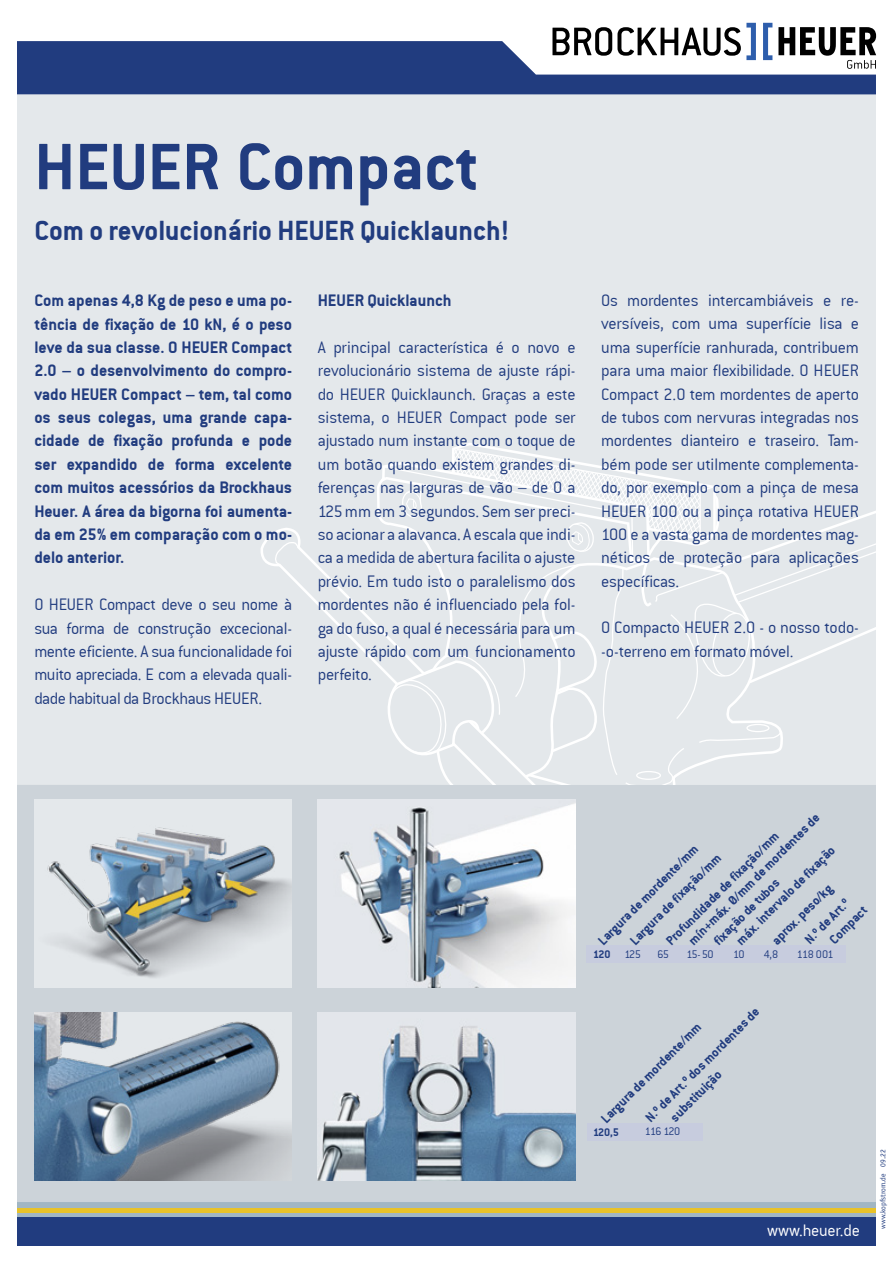
<style>
.page{position:relative;width:893px;height:1263px;background:#fff}
.page>*{position:absolute;margin:0;border:0;box-sizing:border-box;transform-origin:0 0}
.t1{font:72px "Conduit ITCTT Bold";color:#213c7f}
.t2{font:30px "Conduit ITCTT Bold";color:#213c7f}
.t3{font:18px/23.4px "Conduit ITCTT Light";letter-spacing:-.015em;color:#213c7f;text-align:justify}
.t4{font:18px/23.4px "Conduit ITCTT Bold";color:#213c7f;text-align:justify}
.t5{font:18px "Conduit ITCTT Light";letter-spacing:-.015em;color:#fff}
.t6{font:14.1px/17.7px "Conduit ITCTT Bold";color:#213c7f}
.t7{font:12px "Conduit ITCTT Light";letter-spacing:-.06em;color:#213c7f}
.t8{font:12px "Conduit ITCTT Bold";letter-spacing:-.045em;color:#213c7f}
.t9{font:7.5px "Officina Sans";color:#213c7f}
.s1{font-family:"Conduit ITCTT Light"}
</style>
<div class="page">
<div style="left:17px;top:93px;width:859px;height:1108px;background:#e4e8eb"></div>
<svg style="left:17px;top:41px;width:859px;height:53px;background:#3f5690"></svg>
<svg style="left:778px;top:27px;width:98px;height:42px"></svg>
<svg style="left:763px;top:23px;width:9px;height:37px"></svg>
<svg style="left:552px;top:23px;width:204px;height:37px"></svg>
<div style="left:17px;top:1216px;width:859px;height:30px;background:#213c7f"></div>
<div style="left:17px;top:1199px;width:859px;height:17px;background:#a1b6c3"></div>
<hr style="left:17px;top:1209px;width:859px;height:4px;background:#e8c229">
<div style="left:17px;top:785px;width:859px;height:417px;background:#ccd3d9"></div>
<svg style="left:260px;top:480px;width:121px;height:189px"></svg>
<svg style="left:274px;top:542px;width:25px;height:24px"></svg>
<svg style="left:381px;top:443px;width:495px;height:342px"></svg>
<img style="left:34px;top:799px;width:258px;height:188px">
<img style="left:317px;top:799px;width:258px;height:188px">
<img style="left:34px;top:1012px;width:258px;height:168px">
<img style="left:317px;top:1012px;width:258px;height:168px">
<div style="left:587px;top:945px;width:259px;height:17px;background:#c7ccde"></div>
<div style="left:587px;top:1123px;width:116px;height:17px;background:#c7ccde"></div>
<h1 class="t1" style="left:34px;top:125px;width:446px">HEUER Compact</h1>
<h2 class="t2" style="left:34px;top:213px;width:476px">Com o revolucionário HEUER Quicklaunch!</h2>
<p class="t4" style="left:34px;top:288px;width:259px">Com apenas 4,8 Kg de peso e uma po&shy;tência de fixação de 10 kN, é o peso leve da sua classe. O HEUER Compact 2.0 – o desenvolvimento do compro&shy;vado HEUER Compact – tem, tal como os seus colegas, uma grande capa&shy;cidade de fixação profunda e pode ser expandido de forma excelente com muitos acessórios da Brockhaus Heuer. A área da bigorna foi aumenta&shy;da em 25% em comparação com o mo&shy;delo anterior.</p>
<p class="t3" style="left:34px;top:593px;width:259px">O HEUER Compact deve o seu nome à sua forma de construção excecional&shy;mente eficiente. A sua funcionalidade foi muito apreciada. E com a elevada quali&shy;dade habitual da Brockhaus HEUER.</p>
<p class="t4" style="left:318px;top:288px;width:135px">HEUER Quicklaunch</p>
<p class="t3" style="left:318px;top:336px;width:259px">A principal característica é o novo e revolucionário sistema de ajuste rápi&shy;do HEUER Quicklaunch. Graças a este sistema, o HEUER Compact pode ser ajustado num instante com o toque de um botão quando existem grandes di&shy;ferenças nas larguras de vão – de 0 a 125mm em 3 segundos. Sem ser preci&shy;so acionar a alavanca. A escala que indi&shy;ca a medida de abertura facilita o ajuste prévio. Em tudo isto o paralelismo dos mordentes não é influenciado pela fol&shy;ga do fuso, a qual é necessária para um ajuste rápido com um funcionamento perfeito.</p>
<p class="t3" style="left:601px;top:289px;width:259px">Os mordentes intercambiáveis e re&shy;versíveis, com uma superfície lisa e uma superfície ranhurada, contribuem para uma maior flexibilidade. O HEUER Compact 2.0 tem mordentes de aperto de tubos com nervuras integradas nos mordentes dianteiro e traseiro. Tam&shy;bém pode ser utilmente complementa&shy;do, por exemplo com a pinça de mesa HEUER 100 ou a pinça rotativa HEUER 100 e a vasta gama de mordentes mag&shy;néticos de proteção para aplicações específicas.</p>
<p class="t3" style="left:601px;top:616px;width:259px">O Compacto HEUER 2.0 - o nosso todo--o-terreno em formato móvel.</p>
<p class="t6" style="left:697px;top:924px;width:163px;text-indent:-17px;rotate:-45deg">mín+máx. Ø/mm de mordentes de fixação de tubos</p>
<p class="t6" style="left:641px;top:915px;width:155px;line-height:25.5px;text-indent:-26px;rotate:-45deg">Largura de fixação/mm<br>Profundidade de fixação/mm</p>
<p class="t6" style="left:594px;top:936px;width:137px;rotate:-45deg">Largura de mordente/mm</p>
<p class="t6" style="left:732px;top:936px;width:135px;rotate:-45deg">máx. intervalo de fixação</p>
<p class="t6" style="left:766px;top:934px;width:83px;line-height:22.5px;text-align:right;rotate:-45deg">aprox. peso/kg<br>N.º de Art.º</p>
<p class="t6" style="left:825px;top:935px;width:49px;rotate:-45deg">Compact</p>
<p class="t8" style="left:593px;top:947px;width:49px">120 <span class="s1">125</span></p>
<p class="t7" style="left:658px;top:947px;width:13px">65</p>
<p class="t7" style="left:686px;top:947px;width:29px">15-50</p>
<p class="t7" style="left:733px;top:947px;width:13px">10</p>
<p class="t7" style="left:764px;top:947px;width:16px">4,8</p>
<p class="t7" style="left:797px;top:947px;width:38px">118 001</p>
<p class="t6" style="left:653px;top:1100px;width:139px;text-indent:-17px;rotate:-45deg">N.º de Art.º dos mordentes de substituição</p>
<p class="t6" style="left:597px;top:1114px;width:137px;rotate:-45deg">Largura de mordente/mm</p>
<p class="t8" style="left:593px;top:1125px;width:28px">120,5</p>
<p class="t7" style="left:645px;top:1125px;width:37px">116 120</p>
<p class="t5" style="left:767px;top:1220px;width:94px">www.heuer.de</p>
<p class="t9" style="left:878px;top:1228px;width:80px;rotate:-90deg">www.kopfstrom.de 09.22</p>
</div>
